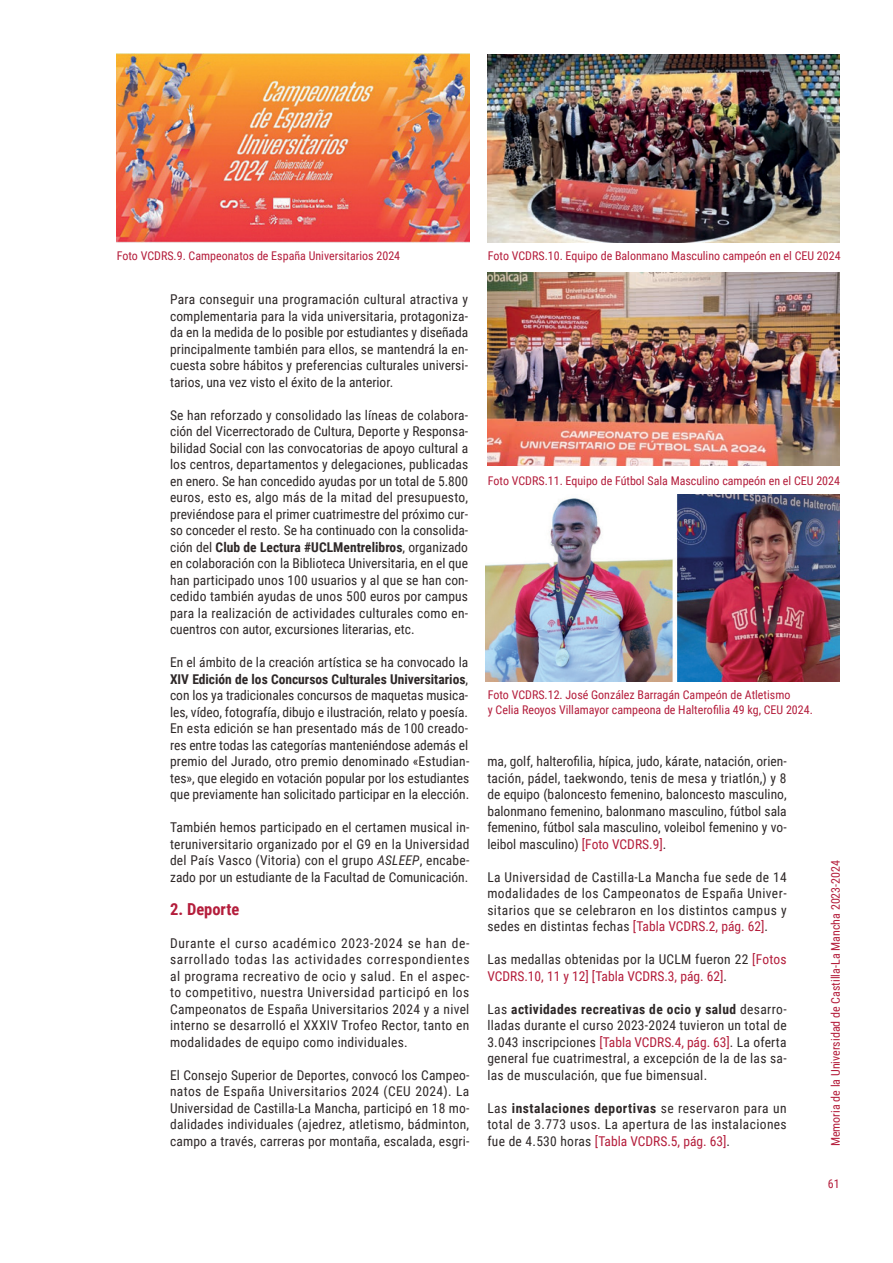
<style>
.page{position:relative;width:893px;height:1263px;background:#fff}
.page>*{position:absolute;margin:0;border:0;box-sizing:border-box;transform-origin:0 0}
.txt_corrido{font:700 16.5px "Roboto Condensed";color:#b41d3b}
.txt_corrido-2{font:13.5px/16.5px "Roboto Condensed";color:#2e2828;text-align:justify}
.txt_corrido-3{font:13.5px/16.5px "Roboto Condensed";letter-spacing:.015em;color:#b41d3b}
.txt_corrido-4{font:12px "Roboto Condensed";color:#b41d3b}
.s1{font-weight:700}
.s2{font-style:italic}
.s3{color:#b41d3b}
.s4{color:#2e2828}
</style>
<div class="page">
<img style="left:117px;top:53px;width:352px;height:189px">
<img style="left:488px;top:54px;width:352px;height:188px">
<img style="left:488px;top:272px;width:352px;height:194px">
<img style="left:485px;top:494px;width:355px;height:188px">
<p class="txt_corrido-4" style="left:117px;top:248px;width:285px">Foto VCDRS.9. Campeonatos de España Universitarios 2024</p>
<p class="txt_corrido-4" style="left:488px;top:247px;width:354px">Foto VCDRS.10. Equipo de Balonmano Masculino campeón en el CEU 2024</p>
<p class="txt_corrido-2" style="left:170px;top:291px;width:300px">Para conseguir una programación cultural atractiva y complementaria para la vida universitaria, protagoniza&shy;da en la medida de lo posible por estudiantes y diseñada principalmente también para ellos, se mantendrá la en&shy;cuesta sobre hábitos y preferencias culturales universi&shy;tarios, una vez visto el éxito de la anterior.</p>
<p class="txt_corrido-2" style="left:170px;top:406px;width:300px">Se han reforzado y consolidado las líneas de colabora&shy;ción del Vicerrectorado de Cultura, Deporte y Responsa&shy;bilidad Social con las convocatorias de apoyo cultural a los centros, departamentos y delegaciones, publicadas en enero. Se han concedido ayudas por un total de 5.800 euros, esto es, algo más de la mitad del presupuesto, previéndose para el primer cuatrimestre del próximo cur&shy;so conceder el resto. Se ha continuado con la consolida&shy;ción del <span class="s1">Club de Lectura #UCLMentrelibros</span>, organizado en colaboración con la Biblioteca Universitaria, en el que han participado unos 100 usuarios y al que se han con&shy;cedido también ayudas de unos 500 euros por campus para la realización de actividades culturales como en&shy;cuentros con autor, excursiones literarias, etc.</p>
<p class="txt_corrido-2" style="left:170px;top:654px;width:301px">En el ámbito de la creación artística se ha convocado la <span class="s1">XIV Edición de los Concursos Culturales Universitarios</span>, con los ya tradicionales concursos de maquetas musica&shy;les, vídeo, fotografía, dibujo e ilustración, relato y poesía.<br>En esta edición se han presentado más de 100 creado&shy;res entre todas las categorías manteniéndose además el premio del Jurado, otro premio denominado «Estudian&shy;tes», que elegido en votación popular por los estudiantes que previamente han solicitado participar en la elección.</p>
<p class="txt_corrido-2" style="left:170px;top:819px;width:301px">También hemos participado en el certamen musical in&shy;teruniversitario organizado por el G9 en la Universidad del País Vasco (Vitoria) con el grupo <span class="s2">ASLEEP</span>, encabe&shy;zado por un estudiante de la Facultad de Comunicación.</p>
<p class="txt_corrido" style="left:170px;top:897px;width:71px">2. Deporte</p>
<p class="txt_corrido-2" style="left:170px;top:934px;width:301px">Durante el curso académico 2023-2024 se han de&shy;sarrollado todas las actividades correspondientes al programa recreativo de ocio y salud. En el aspec&shy;to competitivo, nuestra Universidad participó en los Campeonatos de España Universitarios 2024 y a nivel interno se desarrolló el XXXIV Trofeo Rector, tanto en modalidades de equipo como individuales.</p>
<p class="txt_corrido-2" style="left:170px;top:1066px;width:301px">El Consejo Superior de Deportes, convocó los Campeo&shy;natos de España Universitarios 2024 (CEU 2024). La Universidad de Castilla-La Mancha, participó en 18 mo&shy;dalidades individuales (ajedrez, atletismo, bádminton, campo a través, carreras por montaña, escalada, esgri-</p>
<p class="txt_corrido-4" style="left:488px;top:472px;width:354px">Foto VCDRS.11. Equipo de Fútbol Sala Masculino campeón en el CEU 2024</p>
<p class="txt_corrido-4" style="left:488px;top:686px;width:304px">Foto VCDRS.12. José González Barragán Campeón de Atletismo</p>
<p class="txt_corrido-4" style="left:488px;top:701px;width:327px">y Celia Reoyos Villamayor campeona de Halterofilia 49 kg, CEU 2024.</p>
<p class="txt_corrido-2" style="left:487px;top:753px;width:301px">ma, golf, halterofilia, hípica, judo, kárate, natación, orien&shy;tación, pádel, taekwondo, tenis de mesa y triatlón,) y 8 de equipo (baloncesto femenino, baloncesto masculino, balonmano femenino, balonmano masculino, fútbol sala femenino, fútbol sala masculino, voleibol femenino y vo&shy;leibol masculino) <span class="s3">[Foto VCDRS.9]</span>.</p>
<p class="txt_corrido-2" style="left:487px;top:868px;width:301px">La Universidad de Castilla-La Mancha fue sede de 14 modalidades de los Campeonatos de España Univer&shy;sitarios que se celebraron en los distintos campus y sedes en distintas fechas <span class="s3">[Tabla VCDRS.2, pág. 62]</span>.</p>
<p class="txt_corrido-3" style="left:487px;top:951px;width:301px"><span class="s4">Las medallas obtenidas por la UCLM fueron 22</span> [Fotos<br>VCDRS.10, 11 y 12] [Tabla VCDRS.3, pág. 62]<span class="s4">.</span></p>
<p class="txt_corrido-2" style="left:487px;top:1000px;width:301px">Las <span class="s1">actividades recreativas de ocio y salud</span> desarro&shy;lladas durante el curso 2023-2024 tuvieron un total de 3.043 inscripciones <span class="s3">[Tabla VCDRS.4, pág. 63]</span>. La oferta general fue cuatrimestral, a excepción de la de las sa&shy;las de musculación, que fue bimensual.</p>
<p class="txt_corrido-2" style="left:487px;top:1099px;width:301px">Las <span class="s1">instalaciones deportivas</span> se reservaron para un total de 3.773 usos. La apertura de las instalaciones fue de 4.530 horas <span class="s3">[Tabla VCDRS.5, pág. 63]</span>.</p>
<p class="txt_corrido-4" style="left:827px;top:1146px;width:288px;rotate:-90deg">Memoria de la Universidad de Castilla-La Mancha 2023-2024</p>
<p class="txt_corrido-4" style="left:828px;top:1175px;width:13px">61</p>
</div>
